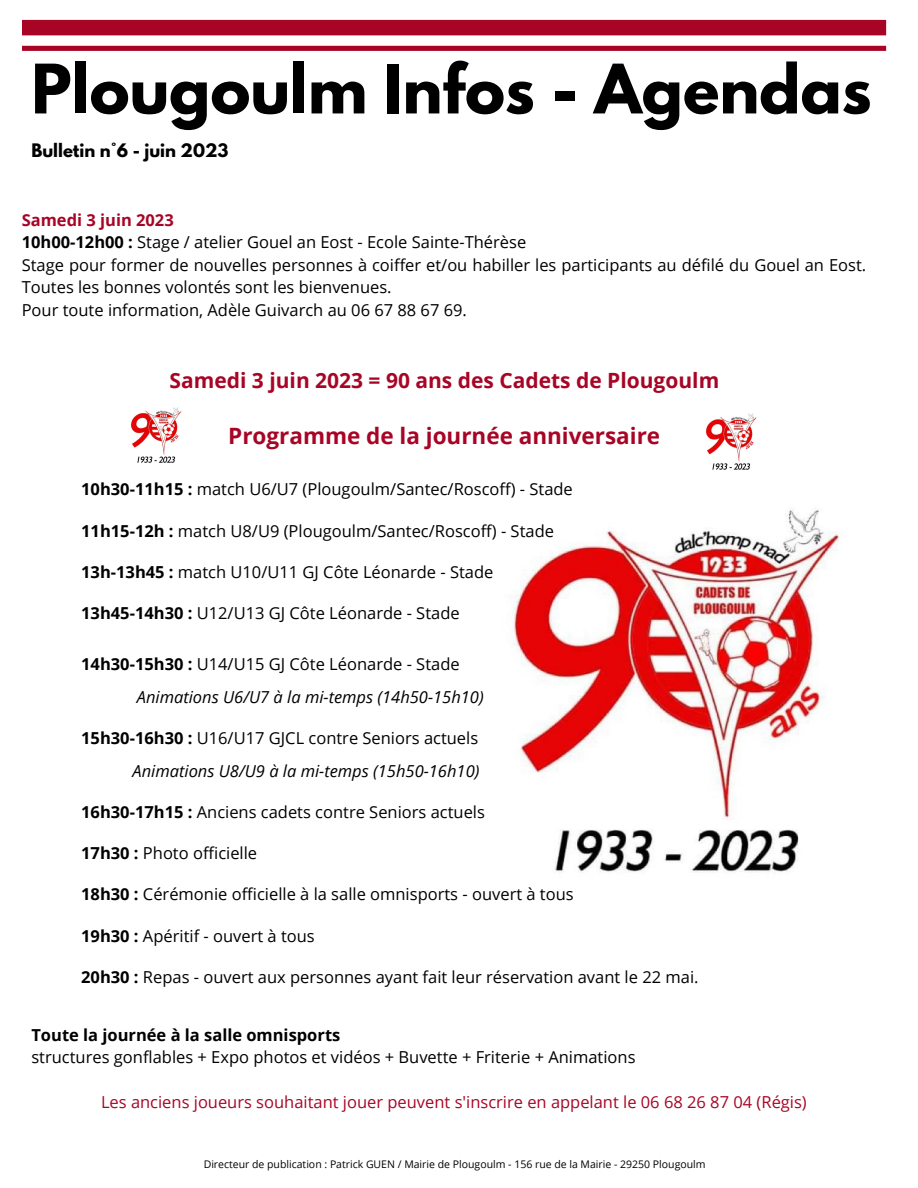
<style>
.page{position:relative;width:918px;height:1188px;background:#fff}
.page>*{position:absolute;margin:0;border:0;box-sizing:border-box;transform-origin:0 0}
.t1{font:700 60.45px "League Spartan";color:#000}
.t2{font:700 22.5px "Open Sans";color:#a80526}
.t3{font:700 21px "Open Sans";color:#a80526}
.t4{font:16.5px/22.5px "Open Sans";color:#000}
.t5{font:italic 16.5px "Open Sans";color:#000}
.t6{font:16.5px "Open Sans";color:#a80526}
.t7{font:700 16.5px "Open Sans";color:#000}
.t8{font:700 16.5px "League Spartan";color:#000}
.t9{font:700 16.5px "Open Sans";color:#a80526}
.t10{font:10.5px "Open Sans";color:#000}
.s1{font-weight:700}
</style>
<div class="page">
<svg style="left:22px;top:20px;width:864px;height:31px"></svg>
<img style="left:511px;top:509px;width:328px;height:364px">
<img style="left:131px;top:407px;width:51px;height:56px">
<img style="left:706px;top:413px;width:51px;height:57px">
<p class="t1" style="left:31px;top:59px;width:842px">Plougoulm Infos - Agendas</p>
<p class="t8" style="left:31px;top:143px;width:198px">Bulletin n°6 - juin 2023</p>
<p class="t9" style="left:22px;top:208px;width:154px">Samedi 3 juin 2023</p>
<p class="t4" style="left:22px;top:230px;width:506px"><span class="s1">10h00-12h00 :</span> Stage / atelier Gouel an Eost - Ecole Sainte-Thérèse</p>
<p class="t4" style="left:22px;top:253px;width:846px">Stage pour former de nouvelles personnes à coiffer et/ou habiller les participants au défilé du Gouel an Eost.<br>Toutes les bonnes volontés sont les bienvenues.</p>
<p class="t4" style="left:22px;top:298px;width:447px">Pour toute information, Adèle Guivarch au 06 67 88 67 69.</p>
<p class="t3" style="left:170px;top:365px;width:551px">Samedi 3 juin 2023 = 90 ans des Cadets de Plougoulm</p>
<p class="t2" style="left:228px;top:420px;width:433px">Programme de la journée anniversaire</p>
<p class="t4" style="left:81px;top:478px;width:493px"><span class="s1">10h30-11h15 :</span> match U6/U7 (Plougoulm/Santec/Roscoff) - Stade</p>
<p class="t4" style="left:81px;top:519px;width:474px"><span class="s1">11h15-12h :</span> match U8/U9 (Plougoulm/Santec/Roscoff) - Stade</p>
<p class="t4" style="left:81px;top:560px;width:414px"><span class="s1">13h-13h45 :</span> match U10/U11 GJ Côte Léonarde - Stade</p>
<p class="t4" style="left:81px;top:601px;width:380px"><span class="s1">13h45-14h30 :</span> U12/U13 GJ Côte Léonarde - Stade</p>
<p class="t4" style="left:81px;top:653px;width:380px"><span class="s1">14h30-15h30 :</span> U14/U15 GJ Côte Léonarde - Stade</p>
<p class="t5" style="left:137px;top:685px;width:348px">Animations U6/U7 à la mi-temps (14h50-15h10)</p>
<p class="t4" style="left:81px;top:726px;width:399px"><span class="s1">15h30-16h30 :</span> U16/U17 GJCL contre Seniors actuels</p>
<p class="t5" style="left:133px;top:759px;width:348px">Animations U8/U9 à la mi-temps (15h50-16h10)</p>
<p class="t4" style="left:81px;top:800px;width:405px"><span class="s1">16h30-17h15 :</span> Anciens cadets contre Seniors actuels</p>
<p class="t4" style="left:81px;top:841px;width:178px"><span class="s1">17h30 :</span> Photo officielle</p>
<p class="t4" style="left:81px;top:883px;width:494px"><span class="s1">18h30 :</span> Cérémonie officielle à la salle omnisports - ouvert à tous</p>
<p class="t4" style="left:81px;top:924px;width:235px"><span class="s1">19h30 :</span> Apéritif - ouvert à tous</p>
<p class="t4" style="left:81px;top:965px;width:619px"><span class="s1">20h30 :</span> Repas - ouvert aux personnes ayant fait leur réservation avant le 22 mai.</p>
<p class="t7" style="left:31px;top:1023px;width:310px">Toute la journée à la salle omnisports</p>
<p class="t4" style="left:31px;top:1046px;width:606px">structures gonflables + Expo photos et vidéos + Buvette + Friterie + Animations</p>
<p class="t6" style="left:101px;top:1091px;width:707px">Les anciens joueurs souhaitant jouer peuvent s'inscrire en appelant le 06 68 26 87 04 (Régis)</p>
<p class="t10" style="left:204px;top:1157px;width:503px">Directeur de publication : Patrick GUEN / Mairie de Plougoulm - 156 rue de la Mairie - 29250 Plougoulm</p>
</div>
